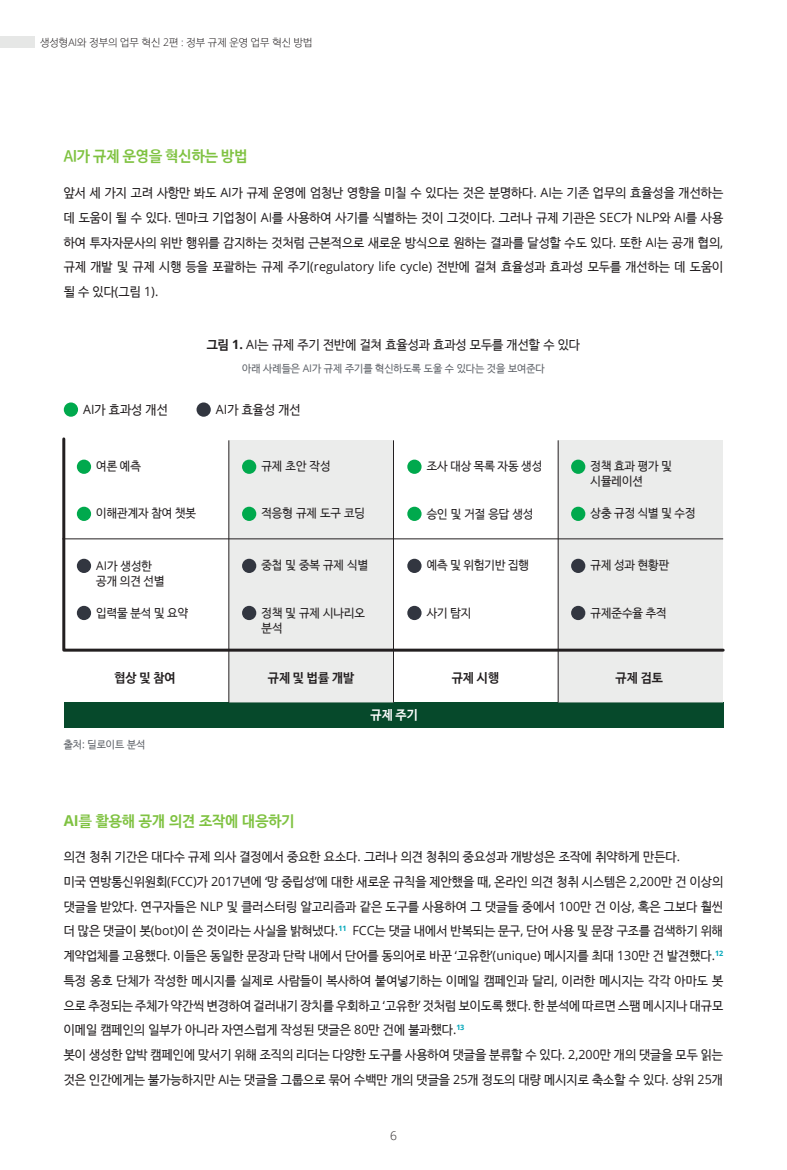
<style>
.page{position:relative;width:787px;height:1170px;background:#fff}
.page>*{position:absolute;margin:0;border:0;box-sizing:border-box;transform-origin:0 0}
.t1{font:700 15px "Nanum Barun Gothic";color:#7fc241}
.t2{font:12.75px/24.8px "Nanum Barun Gothic";color:#231f20;text-align:justify}
.t3{font:700 12.75px "Nanum Barun Gothic";color:#231f20}
.t4{font:700 12.75px "Nanum Barun Gothic";color:#fff}
.t5{font:12px/15px "Nanum Barun Gothic";color:#231f20}
.t6{font:300 12px "Open Sans";color:#231f20}
.t7{font:10.5px "Nanum Barun Gothic";color:#5f6369}
.t8{font:300 10.5px "Nanum Barun Gothic";color:#231f20}
.s1{font-family:"Open Sans"}
.s2{font-weight:700}
.s3{font-family:"Open Sans";font-weight:700}
</style>
<div class="page">
<div style="left:0;top:36px;width:35px;height:12px;background:#e6e7e6"></div>
<div style="left:64px;top:702px;width:659px;height:25px;background:#06492b"></div>
<div style="left:229px;top:440px;width:164px;height:262px;background:#ebeceb"></div>
<div style="left:558px;top:440px;width:165px;height:262px;background:#ebeceb"></div>
<div style="left:64px;top:402px;width:14px;height:14px;background:#00a94d;border-radius:50%"></div>
<div style="left:196px;top:402px;width:15px;height:14px;background:#323640;border-radius:50%"></div>
<svg style="left:62px;top:437px;width:663px;height:216px"></svg>
<hr style="left:62px;top:538px;width:661px;height:1px;background:#231f20">
<hr style="left:228px;top:440px;width:1px;height:262px;background:#231f20">
<hr style="left:393px;top:440px;width:1px;height:262px;background:#231f20">
<hr style="left:558px;top:440px;width:1px;height:262px;background:#231f20">
<p class="t8" style="left:40px;top:37px;width:274px">생성형<span class="s1">AI</span>와 정부의 업무 혁신 <span class="s1">2</span>편 <span class="s1">:</span> 정부 규제 운영 업무 혁신 방법</p>
<p class="t1" style="left:64px;top:149px;width:185px">AI가 규제 운영을 혁신하는 방법</p>
<p class="t2" style="left:64px;top:181px;width:661px">앞서 세 가지 고려 사항만 봐도 <span class="s1">AI</span>가 규제 운영에 엄청난 영향을 미칠 수 있다는 것은 분명하다<span class="s1">. AI</span>는 기존 업무의 효율성을 개선하는 데 도움이 될 수 있다<span class="s1">.</span> 덴마크 기업청이 <span class="s1">AI</span>를 사용하여 사기를 식별하는 것이 그것이다<span class="s1">.</span> 그러나 규제 기관은 <span class="s1">SEC</span>가 <span class="s1">NLP</span>와 <span class="s1">AI</span>를 사용 하여 투자자문사의 위반 행위를 감지하는 것처럼 근본적으로 새로운 방식으로 원하는 결과를 달성할 수도 있다<span class="s1">.</span> 또한 <span class="s1">AI</span>는 공개 협의<span class="s1">, </span>규제 개발 및 규제 시행 등을 포괄하는 규제 주기<span class="s1">(regulatory life cycle)</span> 전반에 걸쳐 효율성과 효과성 모두를 개선하는 데 도움이 될 수 있다<span class="s1">(</span>그림 <span class="s1">1).</span></p>
<p class="t2" style="left:207px;top:333px;width:375px"><span class="s2">그림</span> <span class="s3">1.</span> <span class="s1">AI</span>는 규제 주기 전반에 걸쳐 효율성과 효과성 모두를 개선할 수 있다</p>
<p class="t2" style="left:83px;top:398px;width:86px"><span class="s1">AI</span>가 효과성 개선</p>
<p class="t5" style="left:96px;top:459px;width:46px">여론 예측</p>
<p class="t7" style="left:242px;top:363px;width:304px">아래 사례들은 <span class="s1">AI</span>가 규제 주기를 혁신하도록 도울 수 있다는 것을 보여준다</p>
<p class="t2" style="left:216px;top:398px;width:86px"><span class="s1">AI</span>가 효율성 개선</p>
<p class="t5" style="left:261px;top:459px;width:71px">규제 초안 작성</p>
<p class="t5" style="left:427px;top:459px;width:117px">조사 대상 목록 자동 생성</p>
<p class="t5" style="left:590px;top:459px;width:83px">정책 효과 평가 및 시뮬레이션</p>
<p class="t5" style="left:96px;top:506px;width:101px">이해관계자 참여 챗봇</p>
<p class="t5" style="left:261px;top:506px;width:105px">적응형 규제 도구 코딩</p>
<p class="t5" style="left:427px;top:506px;width:108px">승인 및 거절 응답 생성</p>
<p class="t5" style="left:590px;top:506px;width:106px">상충 규정 식별 및 수정</p>
<p class="t5" style="left:96px;top:558px;width:70px"><span class="s1">AI</span>가 생성한 공개 의견 선별</p>
<p class="t5" style="left:261px;top:558px;width:108px">중첩 및 중복 규제 식별</p>
<p class="t5" style="left:427px;top:558px;width:104px">예측 및 위험기반 집행</p>
<p class="t5" style="left:590px;top:558px;width:80px">규제 성과 현황판</p>
<p class="t5" style="left:96px;top:605px;width:93px">입력물 분석 및 요약</p>
<p class="t5" style="left:261px;top:605px;width:105px">정책 및 규제 시나리오 분석</p>
<p class="t5" style="left:427px;top:605px;width:46px">사기 탐지</p>
<p class="t5" style="left:590px;top:605px;width:78px">규제준수율 추적</p>
<p class="t3" style="left:114px;top:671px;width:63px">협상 및 참여</p>
<p class="t7" style="left:64px;top:739px;width:83px">출처<span class="s1">:</span> 딜로이트 분석</p>
<p class="t3" style="left:268px;top:671px;width:88px">규제 및 법률 개발</p>
<p class="t4" style="left:370px;top:708px;width:49px">규제 주기</p>
<p class="t1" style="left:64px;top:813px;width:232px"><span class="s1">AI</span>를 활용해 공개 의견 조작에 대응하기</p>
<p class="t3" style="left:452px;top:671px;width:49px">규제 시행</p>
<p class="t3" style="left:615px;top:671px;width:49px">규제 검토</p>
<p class="t2" style="left:64px;top:845px;width:661px;text-align:left">의견 청취 기간은 대다수 규제 의사 결정에서 중요한 요소다<span class="s1">.</span> 그러나 의견 청취의 중요성과 개방성은 조작에 취약하게 만든다<span class="s1">.<br></span>미국 연방통신위원회<span class="s1">(FCC)</span>가 <span class="s1">2017</span>년에 <span class="s1">‘</span>망 중립성<span class="s1">’</span>에 대한 새로운 규칙을 제안했을 때<span class="s1">,</span> 온라인 의견 청취 시스템은 <span class="s1">2,200</span>만 건 이상의 댓글을 받았다<span class="s1">.</span> 연구자들은 <span class="s1">NLP</span> 및 클러스터링 알고리즘과 같은 도구를 사용하여 그 댓글들 중에서 <span class="s1">100</span>만 건 이상<span class="s1">,</span> 혹은 그보다 훨씬 더 많은 댓글이 봇<span class="s1">(bot)</span>이 쓴 것이라는 사실을 밝혀냈다<span class="s1">.</span><sup>11</sup> <span class="s1">FCC</span>는 댓글 내에서 반복되는 문구<span class="s1">,</span> 단어 사용 및 문장 구조를 검색하기 위해 계약업체를 고용했다<span class="s1">.</span> 이들은 동일한 문장과 단락 내에서 단어를 동의어로 바꾼 <span class="s1">‘</span>고유한<span class="s1">’(unique)</span> 메시지를 최대 <span class="s1">130</span>만 건 발견했다<span class="s1">.</span><sup>12 </sup>특정 옹호 단체가 작성한 메시지를 실제로 사람들이 복사하여 붙여넣기하는 이메일 캠페인과 달리<span class="s1">,</span> 이러한 메시지는 각각 아마도 봇 으로 추정되는 주체가 약간씩 변경하여 걸러내기 장치를 우회하고 <span class="s1">‘</span>고유한<span class="s1">’</span> 것처럼 보이도록 했다<span class="s1">.</span> 한 분석에 따르면 스팸 메시지나 대규모 이메일 캠페인의 일부가 아니라 자연스럽게 작성된 댓글은 <span class="s1">80</span>만 건에 불과했다<span class="s1">.</span><sup>13<br></sup>봇이 생성한 압박 캠페인에 맞서기 위해 조직의 리더는 다양한 도구를 사용하여 댓글을 분류할 수 있다<span class="s1">. 2,200</span>만 개의 댓글을 모두 읽는 것은 인간에게는 불가능하지만 <span class="s1">AI</span>는 댓글을 그룹으로 묶어 수백만 개의 댓글을 <span class="s1">25</span>개 정도의 대량 메시지로 축소할 수 있다<span class="s1">.</span> 상위 <span class="s1">25</span>개</p>
<p class="t6" style="left:390px;top:1127px;width:8px">6</p>
</div>
